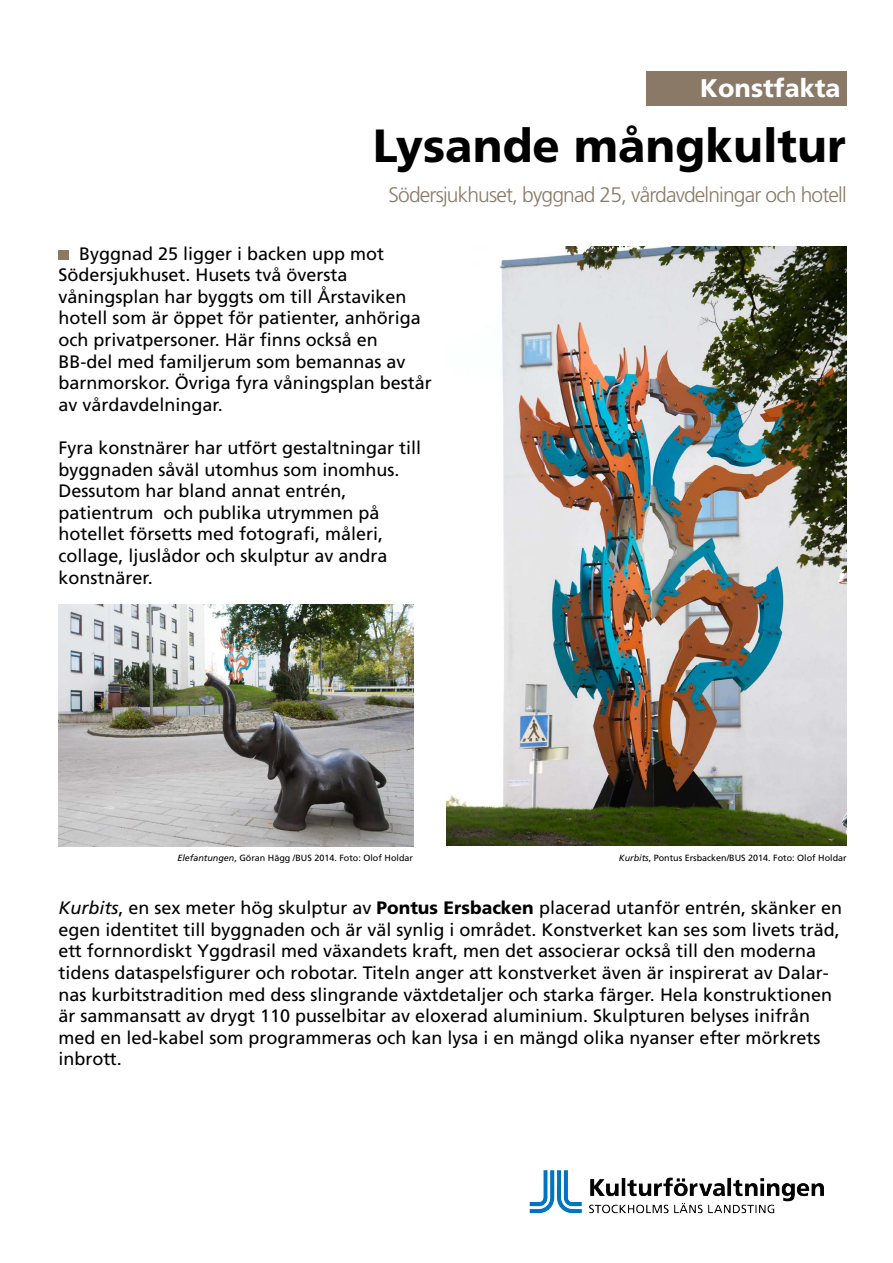
<style>
.page{position:relative;width:893px;height:1263px;background:#fff}
.page>*{position:absolute;margin:0;border:0;box-sizing:border-box;transform-origin:0 0}
.t1{font:800 46.5px "Frutiger SLLOTF";color:#000}
.t2{font:800 25.5px "Frutiger SLLOTF";color:#fff}
.t3{font:300 21px "Frutiger SLLOTF";letter-spacing:-.04em;color:#8a7967}
.t4{font:18px/21.6px "Frutiger SLLOTF";color:#000}
.t5{font:9px "Frutiger SLLOTF";color:#000}
.s1{font-style:italic}
.s2{font-weight:800}
</style>
<div class="page">
<div style="left:646px;top:71px;width:201px;height:34px;background:#8a7967"></div>
<img style="left:446px;top:246px;width:400px;height:600px">
<div style="left:58px;top:250px;width:11px;height:9px;background:#8a7967"></div>
<img style="left:58px;top:605px;width:355px;height:241px">
<img style="left:529px;top:1170px;width:295px;height:44px">
<h2 class="t2" style="left:700px;top:73px;width:142px">Konstfakta</h2>
<h1 class="t1" style="left:373px;top:118px;width:476px">Lysande mångkultur</h1>
<p class="t3" style="left:389px;top:183px;width:460px">Södersjukhuset, byggnad 25, vårdavdelningar och hotell</p>
<p class="t4" style="left:58px;top:242px;width:375px;text-indent:21px">Byggnad 25 ligger i backen upp mot Södersjukhuset. Husets två översta våningsplan har byggts om till Årstaviken hotell som är öppet för patienter, anhöriga och privatpersoner. Här finns också en BB-del med familjerum som bemannas av barnmorskor. Övriga fyra våningsplan består av vårdavdelningar.</p>
<p class="t4" style="left:58px;top:437px;width:364px">Fyra konstnärer har utfört gestaltningar till byggnaden såväl utomhus som inomhus.<br>Dessutom har bland annat entrén, patientrum och publika utrymmen på hotellet försetts med fotografi, måleri, collage, ljuslådor och skulptur av andra konstnärer.</p>
<p class="t5" style="left:619px;top:852px;width:230px"><span class="s1">Kurbits</span>, Pontus Ersbacken/BUS 2014. Foto: Olof Holdar</p>
<p class="t4" style="left:58px;top:897px;width:785px"><span class="s1">Kurbits</span>, en sex meter hög skulptur av <span class="s2">Pontus Ersbacken</span> placerad utanför entrén, skänker en egen identitet till byggnaden och är väl synlig i området. Konstverket kan ses som livets träd, ett fornnordiskt Yggdrasil med växandets kraft, men det associerar också till den moderna tidens dataspelsfigurer och robotar. Titeln anger att konstverket även är inspirerat av Dalar&shy;nas kurbitstradition med dess slingrande växtdetaljer och starka färger. Hela konstruktionen är sammansatt av drygt 110 pusselbitar av eloxerad aluminium. Skulpturen belyses inifrån med en led-kabel som programmeras och kan lysa i en mängd olika nyanser efter mörkrets inbrott.</p>
<p class="t5" style="left:177px;top:852px;width:237px"><span class="s1">Elefantungen</span>, Göran Hägg /BUS 2014. Foto: Olof Holdar</p>
</div>
